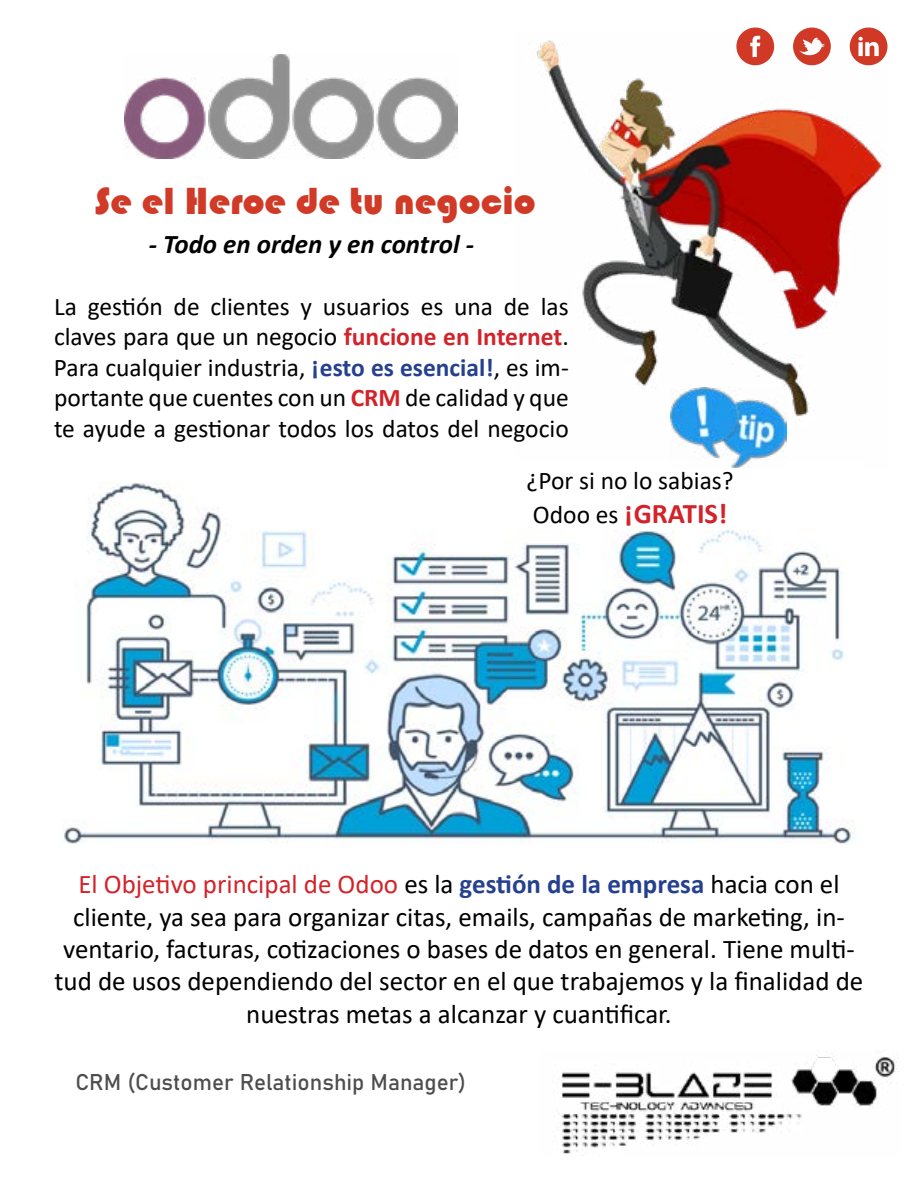
<style>
.page{position:relative;width:918px;height:1188px;background:#fff}
.page>*{position:absolute;margin:0;border:0;box-sizing:border-box;transform-origin:0 0}
.t1{font:39px "Bauhaus 93";color:#d03a27}
.t2{font:700 28.5px "Calibri";color:#d2232a}
.t3{font:27px/32.4px "Calibri";color:#000;text-align:center}
.t4{font:italic 700 27px "Calibri";color:#000}
.t5{font:25.5px/30.6px "Calibri";color:#000;text-align:justify}
.t6{font:22.5px "Bahnschrift";color:#4d4d4f}
.s1{font-weight:700;color:#d2232a}
.s2{font-weight:700;color:#25408f}
.s3{font-weight:400;font-size:25.5px;color:#000}
.s4{color:#d2232a}
</style>
<div class="page">
<svg style="left:801px;top:28px;width:22px;height:3px"></svg>
<svg style="left:744px;top:28px;width:22px;height:3px"></svg>
<svg style="left:858px;top:28px;width:22px;height:3px"></svg>
<img style="left:561px;top:1050px;width:337px;height:104px">
<img style="left:529px;top:31px;width:359px;height:412px">
<img style="left:124px;top:54px;width:333px;height:104px">
<img style="left:63px;top:467px;width:792px;height:377px">
<img style="left:670px;top:387px;width:116px;height:80px">
<h1 class="t1" style="left:94px;top:178px;width:443px">Se el Heroe de tu negocio</h1>
<p class="t4" style="left:149px;top:225px;width:327px">- Todo en orden y en control -</p>
<p class="t5" style="left:54px;top:290px;width:516px">La gestión de clientes y usuarios es una de las claves para que un negocio <span class="s1">funcione en Internet</span>.<br>Para cualquier industria, <span class="s2">¡esto es esencial!</span>, es im&shy;portante que cuentes con un <span class="s1">CRM</span> de calidad y que te ayude a gestionar todos los datos del negocio</p>
<p class="t5" style="left:527px;top:464px;width:209px">¿Por si no lo sabias?</p>
<p class="t2" style="left:533px;top:493px;width:196px"><span class="s3">Odoo es</span> ¡GRATIS!</p>
<p class="t3" style="left:55px;top:867px;width:810px"><span class="s4">El Objetivo principal de Odoo</span> es la <span class="s2">gestión de la empresa</span> hacia con el cliente, ya sea para organizar citas, emails, campañas de marketing, in&shy;ventario, facturas, cotizaciones o bases de datos en general. Tiene multi&shy;tud de usos dependiendo del sector en el que trabajemos y la finalidad de nuestras metas a alcanzar y cuantificar.</p>
<p class="t6" style="left:76px;top:1068px;width:392px">CRM (Customer Relationship Manager)</p>
</div>
